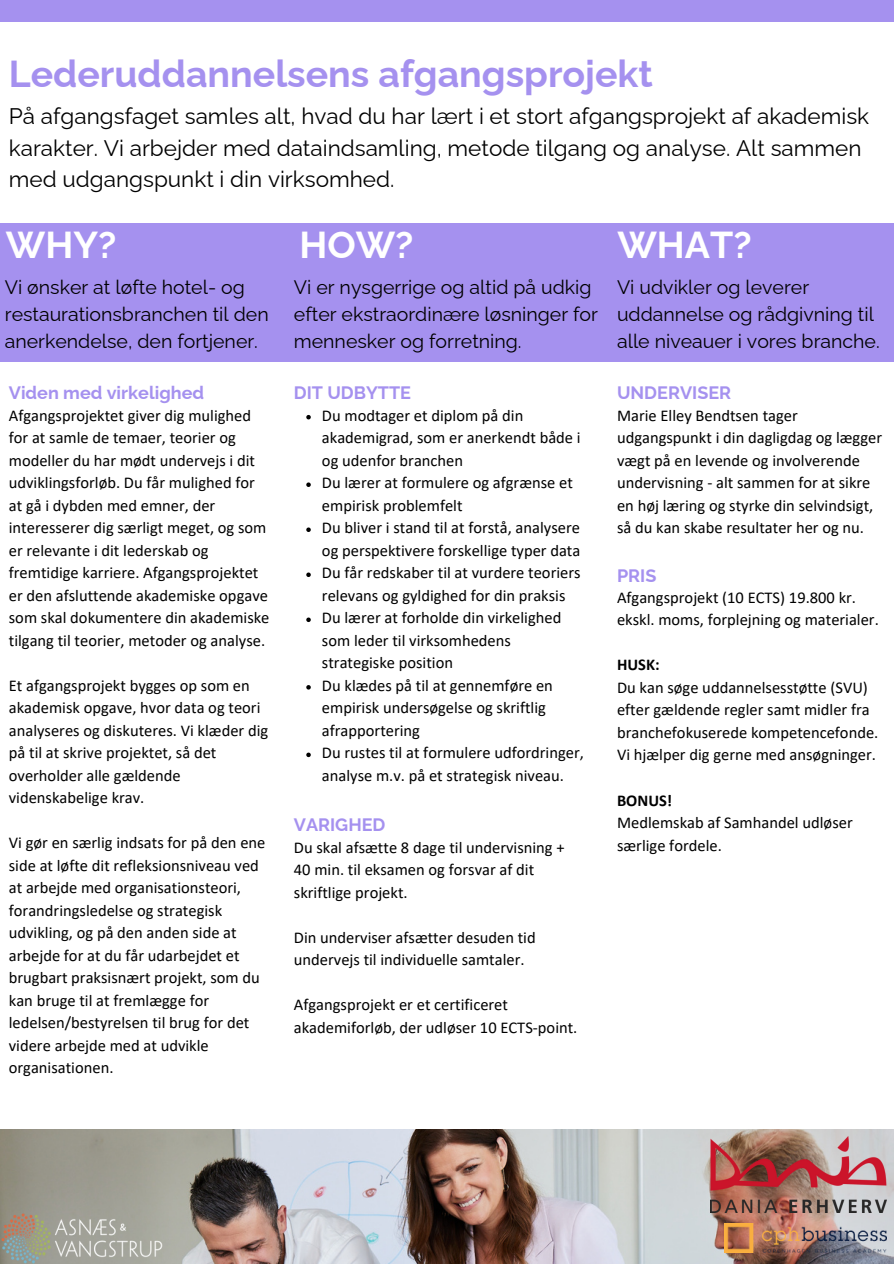
<style>
.page{position:relative;width:894px;height:1264px;background:#fff}
.page>*{position:absolute;margin:0;border:0;box-sizing:border-box;transform-origin:0 0}
.t1{font:700 37.5px "Raleway";color:#a591ef}
.t2{font:700 37.5px "Raleway";color:#fff}
.t3{font:22.5px/31.5px "Raleway";color:#000}
.t4{font:19.5px/27px "Raleway";color:#000}
.t5{font:700 18px "Raleway";color:#a591ef}
.t6{font:16.5px/22.5px "Calibri";color:#000}
.t7{font:700 16.5px "Calibri";color:#000}
</style>
<div class="page">
<div style="left:0;top:0;width:893px;height:22px;background:#a591ef"></div>
<div style="left:0;top:223px;width:893px;height:139px;background:#a591ef"></div>
<img style="left:0;top:1129px;width:893px;height:134px">
<img style="left:0;top:1212px;width:162px;height:51px">
<svg style="left:306px;top:415px;width:5px;height:4px"></svg>
<svg style="left:306px;top:482px;width:5px;height:5px"></svg>
<svg style="left:306px;top:527px;width:5px;height:5px"></svg>
<svg style="left:306px;top:572px;width:5px;height:5px"></svg>
<svg style="left:306px;top:617px;width:5px;height:5px"></svg>
<svg style="left:306px;top:685px;width:5px;height:4px"></svg>
<svg style="left:306px;top:752px;width:5px;height:5px"></svg>
<img style="left:724px;top:1223px;width:162px;height:29px">
<img style="left:710px;top:1136px;width:176px;height:76px">
<p class="t1" style="left:9px;top:52px;width:645px">Lederuddannelsens afgangsprojekt</p>
<p class="t3" style="left:9px;top:100px;width:861px">På afgangsfaget samles alt, hvad du har lært i et stort afgangsprojekt af akademisk karakter. Vi arbejder med dataindsamling, metode tilgang og analyse. Alt sammen med udgangspunkt i din virksomhed.</p>
<p class="t2" style="left:6px;top:223px;width:112px">WHY?</p>
<p class="t2" style="left:299px;top:223px;width:115px">HOW?</p>
<p class="t2" style="left:617px;top:223px;width:136px">WHAT?</p>
<p class="t4" style="left:5px;top:273px;width:265px">Vi ønsker at løfte hotel- og restaurationsbranchen til den anerkendelse, den fortjener.</p>
<p class="t4" style="left:294px;top:273px;width:305px">Vi er nysgerrige og altid på udkig efter ekstraordinære løsninger for mennesker og forretning.</p>
<p class="t4" style="left:617px;top:273px;width:264px">Vi udvikler og leverer uddannelse og rådgivning til alle niveauer i vores branche.</p>
<p class="t5" style="left:9px;top:382px;width:197px">Viden med virkelighed</p>
<p class="t6" style="left:9px;top:405px;width:262px">Afgangsprojektet giver dig mulighed for at samle de temaer, teorier og modeller du har mødt undervejs i dit udviklingsforløb. Du får mulighed for at gå i dybden med emner, der interesserer dig særligt meget, og som er relevante i dit lederskab og fremtidige karriere. Afgangsprojektet er den afsluttende akademiske opgave som skal dokumentere din akademiske tilgang til teorier, metoder og analyse.</p>
<p class="t6" style="left:9px;top:675px;width:261px">Et afgangsprojekt bygges op som en akademisk opgave, hvor data og teori analyseres og diskuteres. Vi klæder dig på til at skrive projektet, så det overholder alle gældende videnskabelige krav.</p>
<p class="t6" style="left:9px;top:832px;width:258px">Vi gør en særlig indsats for på den ene side at løfte dit refleksionsniveau ved at arbejde med organisationsteori, forandringsledelse og strategisk udvikling, og på den anden side at arbejde for at du får udarbejdet et brugbart praksisnært projekt, som du kan bruge til at fremlægge for ledelsen/bestyrelsen til brug for det videre arbejde med at udvikle organisationen.</p>
<p class="t5" style="left:617px;top:382px;width:116px">UNDERVISER</p>
<p class="t6" style="left:617px;top:405px;width:266px">Marie Elley Bendtsen tager udgangspunkt i din dagligdag og lægger vægt på en levende og involverende undervisning - alt sammen for at sikre en høj læring og styrke din selvindsigt, så du kan skabe resultater her og nu.</p>
<p class="t5" style="left:617px;top:564px;width:41px">PRIS</p>
<p class="t6" style="left:617px;top:587px;width:263px">Afgangsprojekt (10 ECTS) 19.800 kr. ekskl. moms, forplejning og materialer.</p>
<p class="t7" style="left:617px;top:658px;width:44px">HUSK:</p>
<p class="t6" style="left:617px;top:677px;width:263px">Du kan søge uddannelsesstøtte (SVU) efter gældende regler samt midler fra branchefokuserede kompetencefonde.<br>Vi hjælper dig gerne med ansøgninger.</p>
<p class="t7" style="left:617px;top:793px;width:57px">BONUS!</p>
<p class="t6" style="left:617px;top:812px;width:237px">Medlemskab af Samhandel udløser særlige fordele.</p>
<p class="t5" style="left:294px;top:382px;width:119px">DIT UDBYTTE</p>
<p class="t6" style="left:322px;top:405px;width:260px">Du modtager et diplom på din akademigrad, som er anerkendt både i og udenfor branchen</p>
<p class="t6" style="left:322px;top:472px;width:252px">Du lærer at formulere og afgrænse et empirisk problemfelt</p>
<p class="t6" style="left:322px;top:517px;width:260px">Du bliver i stand til at forstå, analysere og perspektivere forskellige typer data</p>
<p class="t6" style="left:322px;top:562px;width:260px">Du får redskaber til at vurdere teoriers relevans og gyldighed for din praksis</p>
<p class="t6" style="left:322px;top:607px;width:241px">Du lærer at forholde din virkelighed som leder til virksomhedens strategiske position</p>
<p class="t6" style="left:322px;top:675px;width:232px">Du klædes på til at gennemføre en empirisk undersøgelse og skriftlig afrapportering</p>
<p class="t6" style="left:322px;top:742px;width:263px">Du rustes til at formulere udfordringer, analyse m.v. på et strategisk niveau.</p>
<p class="t5" style="left:294px;top:814px;width:93px">VARIGHED</p>
<p class="t6" style="left:294px;top:837px;width:272px">Du skal afsætte 8 dage til undervisning +<br>40 min. til eksamen og forsvar af dit skriftlige projekt.</p>
<p class="t6" style="left:294px;top:927px;width:243px">Din underviser afsætter desuden tid undervejs til individuelle samtaler.</p>
<p class="t6" style="left:294px;top:994px;width:285px">Afgangsprojekt er et certificeret akademiforløb, der udløser 10 ECTS-point.</p>
</div>
